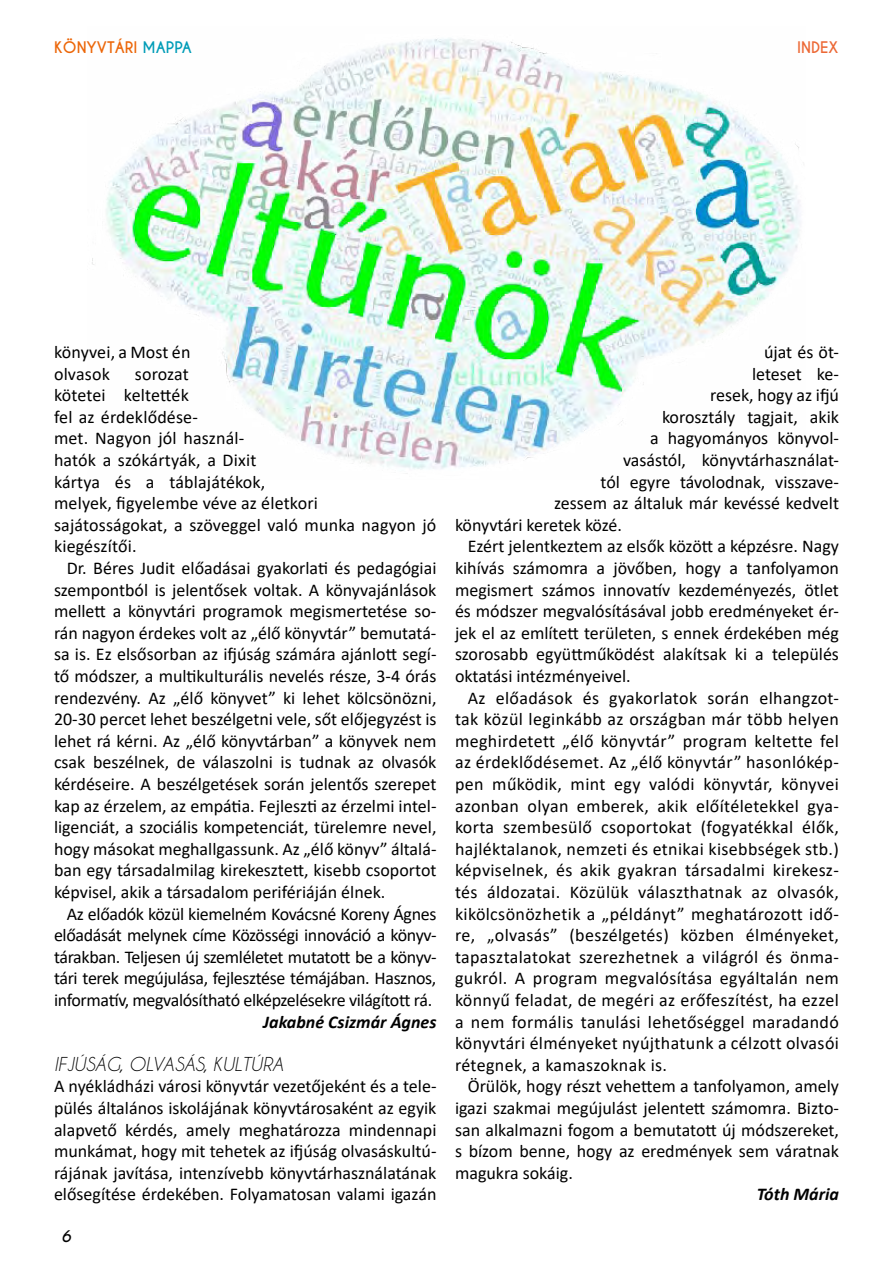
<style>
.page{position:relative;width:893px;height:1263px;background:#fff}
.page>*{position:absolute;margin:0;border:0;box-sizing:border-box;transform-origin:0 0}
.t1{font:18px/21.6px "Calibri";color:#000;text-align:justify}
.t2{font:18px "Calibri";letter-spacing:.02em;color:#000}
.t3{font:italic 700 18px "Calibri";color:#000}
.t4{font:italic 18px "Caviar Dreams";color:#000}
.t5{font:700 15px "Caviar Dreams";color:#ec6608}
.t6{font:700 15px "Caviar Dreams";color:#ec6835}
.t7{font:italic 700 15px "Caviar Dreams";color:#000}
.s1{color:#009cb7}
</style>
<div class="page">
<img style="left:92px;top:38px;width:708px;height:436px">
<p class="t5" style="left:54px;top:38px;width:139px">KÖNYVTÁRI <span class="s1">MAPPA</span></p>
<p class="t6" style="left:797px;top:38px;width:9px">INDEX</p>
<p class="t1" style="left:54px;top:341px;width:138px">könyvei, a Most én olvasok</p>
<p class="t1" style="left:54px;top:362px;width:384px;text-align:left;text-indent:81px">sorozat<br>kötetei keltették<br>fel az érdeklődése-<br>met. Nagyon jól használ-<br>hatók a szókártyák, a Dixit<br>kártya és a táblajátékok,<br>melyek, figyelembe véve az életkori<br>sajátosságokat, a szöveggel való munka nagyon jó kiegészítői.</p>
<p class="t1" style="left:54px;top:557px;width:384px;text-indent:13px">Dr. Béres Judit előadásai gyakorlati és pedagógiai szempontból is jelentősek voltak. A könyvajánlások mellett a könyvtári programok megismertetése so&shy;rán nagyon érdekes volt az „élő könyvtár” bemutatá&shy;sa is. Ez elsősorban az ifjúság számára ajánlott segí&shy;tő módszer, a multikulturális nevelés része, 3-4 órás rendezvény. Az „élő könyvet” ki lehet kölcsönözni, 20-30 percet lehet beszélgetni vele, sőt előjegyzést is lehet rá kérni. Az „élő könyvtárban” a könyvek nem csak beszélnek, de válaszolni is tudnak az olvasók kérdéseire. A beszélgetések során jelentős szerepet kap az érzelem, az empátia. Fejleszti az érzelmi intel&shy;ligenciát, a szociális kompetenciát, türelemre nevel, hogy másokat meghallgassunk. Az „élő könyv” általá&shy;ban egy társadalmilag kirekesztett, kisebb csoportot képvisel, akik a társadalom perifériáján élnek.</p>
<p class="t1" style="left:54px;top:902px;width:384px;text-indent:13px">Az előadók közül kiemelném Kovácsné Koreny Ágnes előadását melynek címe Közösségi innováció a könyv&shy;tárakban. Teljesen új szemléletet mutatott be a könyv&shy;tári terek megújulása, fejlesztése témájában. Hasznos, informatív, megvalósítható elképzelésekre világított rá.</p>
<p class="t3" style="left:263px;top:1009px;width:175px">Jakabné Csizmár Ágnes</p>
<p class="t4" style="left:54px;top:1054px;width:230px">IFJÚSÁG, OLVASÁS, KULTÚRA</p>
<p class="t1" style="left:54px;top:1075px;width:384px">A nyékládházi városi könyvtár vezetőjeként és a tele&shy;pülés általános iskolájának könyvtárosaként az egyik alapvető kérdés, amely meghatározza mindennapi munkámat, hogy mit tehetek az ifjúság olvasáskultú&shy;rájának javítása, intenzívebb könyvtárhasználatának elősegítése érdekében. Folyamatosan valami igazán</p>
<p class="t7" style="left:61px;top:1227px;width:11px">6</p>
<p class="t1" style="left:764px;top:341px;width:77px">újat és öt-</p>
<p class="t1" style="left:752px;top:362px;width:88px">leteset ke-</p>
<p class="t1" style="left:710px;top:384px;width:130px">resek, hogy az ifjú</p>
<p class="t1" style="left:662px;top:405px;width:179px">korosztály tagjait, akik</p>
<p class="t1" style="left:650px;top:427px;width:190px">a hagyományos könyvol-</p>
<p class="t1" style="left:623px;top:449px;width:217px">vasástól, könyvtárhasználat-</p>
<p class="t1" style="left:600px;top:470px;width:240px">tól egyre távolodnak, visszave-</p>
<p class="t1" style="left:554px;top:492px;width:286px">zessem az általuk már kevéssé kedvelt</p>
<p class="t1" style="left:455px;top:513px;width:169px">könyvtári keretek közé.</p>
<p class="t1" style="left:468px;top:535px;width:373px">Ezért jelentkeztem az elsők között a képzésre. Nagy</p>
<p class="t1" style="left:455px;top:557px;width:385px">kihívás számomra a jövőben, hogy a tanfolyamon</p>
<p class="t1" style="left:455px;top:578px;width:385px">megismert számos innovatív kezdeményezés, ötlet</p>
<p class="t1" style="left:455px;top:600px;width:385px">és módszer megvalósításával jobb eredményeket ér-</p>
<p class="t1" style="left:455px;top:621px;width:385px">jek el az említett területen, s ennek érdekében még</p>
<p class="t1" style="left:455px;top:643px;width:385px">szorosabb együttműködést alakítsak ki a település</p>
<p class="t1" style="left:455px;top:665px;width:177px">oktatási intézményeivel.</p>
<p class="t2" style="left:468px;top:685px;width:373px">Az előadások és gyakorlatok során elhangzot-</p>
<p class="t2" style="left:455px;top:707px;width:385px">tak közül leginkább az országban már több helyen</p>
<p class="t2" style="left:455px;top:728px;width:385px">meghirdetett „élő könyvtár” program keltette fel</p>
<p class="t2" style="left:455px;top:750px;width:385px">az érdeklődésemet. Az „élő könyvtár” hasonlókép-</p>
<p class="t2" style="left:455px;top:771px;width:385px">pen működik, mint egy valódi könyvtár, könyvei</p>
<p class="t2" style="left:455px;top:793px;width:385px">azonban olyan emberek, akik előítéletekkel gya-</p>
<p class="t2" style="left:455px;top:815px;width:385px">korta szembesülő csoportokat (fogyatékkal élők,</p>
<p class="t2" style="left:455px;top:836px;width:385px">hajléktalanok, nemzeti és etnikai kisebbségek stb.)</p>
<p class="t2" style="left:455px;top:858px;width:385px">képviselnek, és akik gyakran társadalmi kirekesz-</p>
<p class="t2" style="left:455px;top:879px;width:385px">tés áldozatai. Közülük választhatnak az olvasók,</p>
<p class="t2" style="left:455px;top:901px;width:385px">kikölcsönözhetik a „példányt” meghatározott idő-</p>
<p class="t2" style="left:455px;top:923px;width:385px">re, „olvasás” (beszélgetés) közben élményeket,</p>
<p class="t2" style="left:455px;top:944px;width:385px">tapasztalatokat szerezhetnek a világról és önma-</p>
<p class="t2" style="left:455px;top:966px;width:385px">gukról. A program megvalósítása egyáltalán nem</p>
<p class="t2" style="left:455px;top:987px;width:385px">könnyű feladat, de megéri az erőfeszítést, ha ezzel</p>
<p class="t2" style="left:455px;top:1009px;width:385px">a nem formális tanulási lehetőséggel maradandó</p>
<p class="t2" style="left:455px;top:1031px;width:385px">könyvtári élményeket nyújthatunk a célzott olvasói</p>
<p class="t2" style="left:455px;top:1052px;width:214px">rétegnek, a kamaszoknak is.</p>
<p class="t1" style="left:468px;top:1075px;width:373px">Örülök, hogy részt vehettem a tanfolyamon, amely</p>
<p class="t1" style="left:455px;top:1097px;width:385px">igazi szakmai megújulást jelentett számomra. Bizto-</p>
<p class="t1" style="left:455px;top:1118px;width:385px">san alkalmazni fogom a bemutatott új módszereket,</p>
<p class="t1" style="left:455px;top:1140px;width:385px">s bízom benne, hogy az eredmények sem váratnak</p>
<p class="t1" style="left:455px;top:1161px;width:119px">magukra sokáig.</p>
<p class="t3" style="left:757px;top:1182px;width:84px">Tóth Mária</p>
</div>
